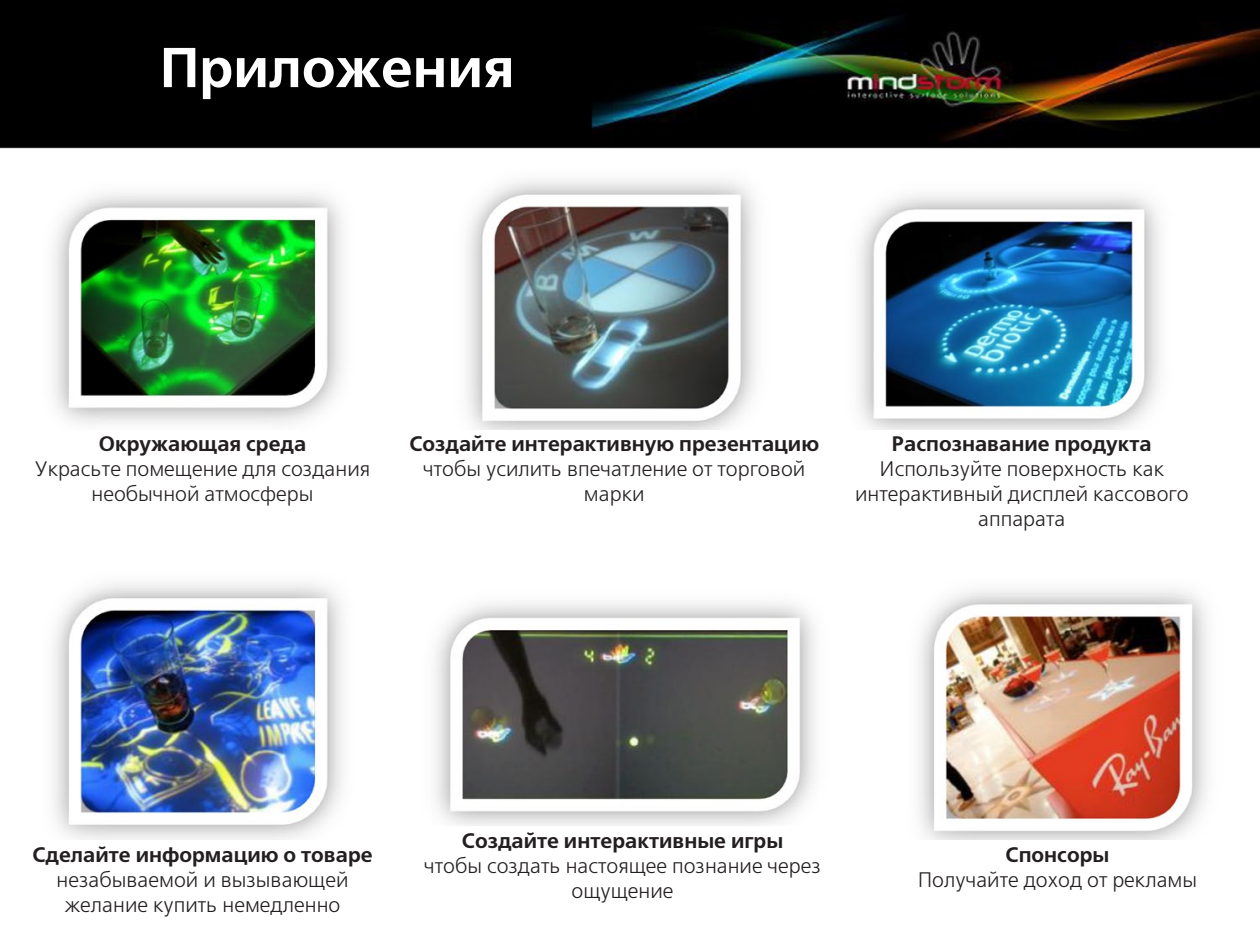
<style>
.page{position:relative;width:1260px;height:945px;background:#fff}
.page>*{position:absolute;margin:0;border:0;box-sizing:border-box;transform-origin:0 0}
.t1{font:700 56px "Free Set C";color:#fff}
.t2{font:21px/25.2px "Free Set C";color:#231f20;text-align:center}
.t3{font:700 21px "Free Set C";color:#231f20}
</style>
<div class="page">
<img style="left:0;top:0;width:1260px;height:840px">
<div style="left:25px;top:430px;width:355px;height:89px;background:#fff"></div>
<div style="left:403px;top:430px;width:422px;height:89px;background:#fff"></div>
<div style="left:838px;top:430px;width:367px;height:117px;background:#fff"></div>
<div style="left:394px;top:827px;width:458px;height:103px;background:#fff"></div>
<h1 class="t1" style="left:160px;top:36px;width:356px">Приложения</h1>
<p class="t3" style="left:99px;top:432px;width:209px">Окружающая среда</p>
<p class="t2" style="left:35px;top:457px;width:337px">Украсьте помещение для создания необычной атмосферы</p>
<p class="t3" style="left:409px;top:432px;width:411px">Создайте интерактивную презентацию</p>
<p class="t2" style="left:423px;top:457px;width:384px">чтобы усилить впечатление от торговой марки</p>
<p class="t3" style="left:892px;top:432px;width:261px">Распознавание продукта</p>
<p class="t2" style="left:855px;top:457px;width:335px">Используйте поверхность как интерактивный дисплей кассового аппарата</p>
<p class="t3" style="left:32px;top:843px;width:342px">Сделайте информацию о товаре</p>
<p class="t2" style="left:57px;top:868px;width:293px">незабываемой и вызывающей желание купить немедленно</p>
<p class="t3" style="left:462px;top:828px;width:323px">Создайте интерактивные игры</p>
<p class="t2" style="left:424px;top:854px;width:398px">чтобы создать настоящее познание через ощущение</p>
<p class="t3" style="left:1006px;top:843px;width:105px">Спонсоры</p>
<p class="t2" style="left:918px;top:868px;width:281px">Получайте доход от рекламы</p>
</div>
